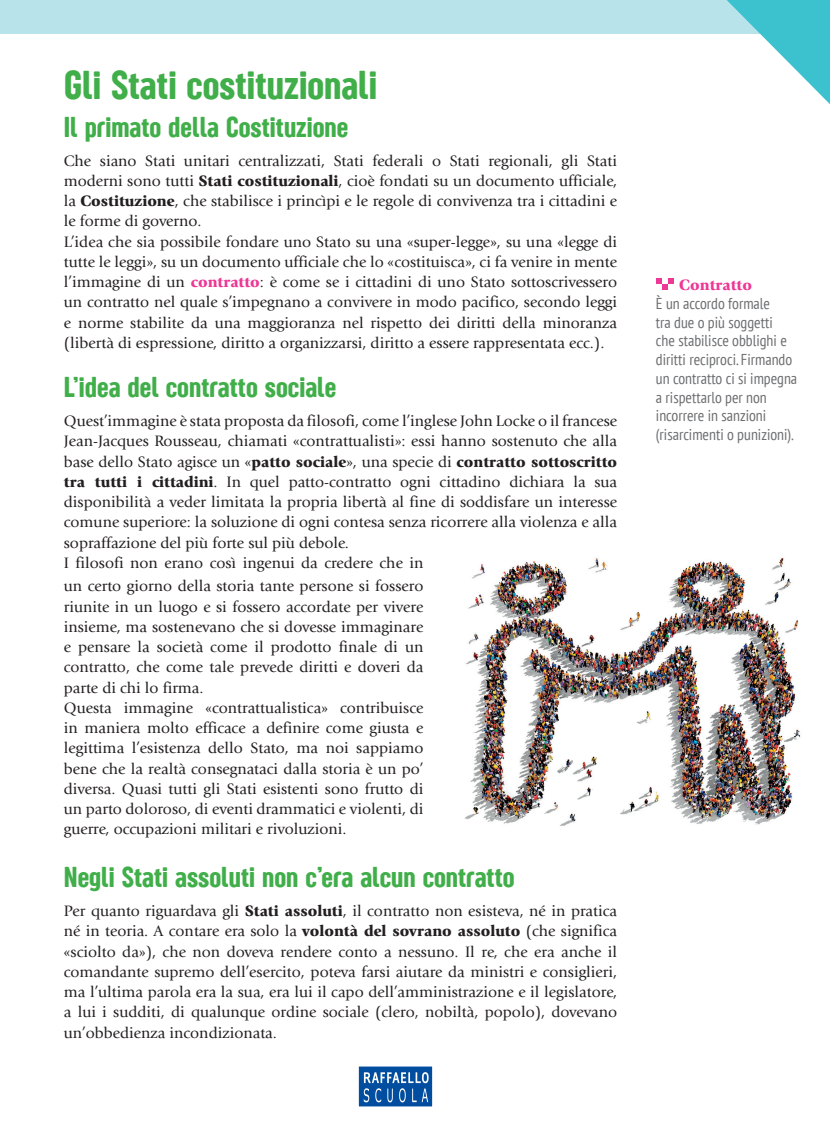
<style>
.page{position:relative;width:830px;height:1127px;background:#fff}
.page>*{position:absolute;margin:0;border:0;box-sizing:border-box;transform-origin:0 0}
.Testo{font:42px "Sugo Pro Classic Trial";color:#40ae49}
.Testo-2{font:30px "Sugo Pro Classic Trial";color:#40ae49}
.Sottotitolo_paragraf{font:30px "Sugo Pro Classic Trial";color:#40ae49}
.Testo-3{font:15.75px/20.2px "Giovanni";color:#231f20;text-align:justify}
.Testo_glossario{font:condensed 15.75px/18.8px "PT Sans";color:#6c6d70}
.Titolo_glossario{font:900 15.75px "Giovanni";color:#ed3896}
.s1{font-weight:900}
.s2{font-weight:900;color:#ed3896}
</style>
<div class="page">
<hr style="left:0;top:0;width:1px;height:34px;background:#b9e3ea">
<div style="left:1px;top:0;width:828px;height:34px;background:#b9e3ea"></div>
<svg style="left:656px;top:279px;width:17px;height:11px"></svg>
<img style="left:464px;top:558px;width:337px;height:268px">
<svg style="left:727px;top:0;width:103px;height:104px"></svg>
<img style="left:358px;top:1066px;width:75px;height:41px">
<p class="Testo" style="left:64px;top:61px;width:315px">Gli Stati costituzionali</p>
<p class="Testo-2" style="left:64px;top:110px;width:286px">Il primato della Costituzione</p>
<p class="Testo-3" style="left:64px;top:150px;width:554px;text-align:left">Che siano Stati unitari centralizzati, Stati federali o Stati regionali, gli Stati moderni sono tutti <span class="s1">Stati costituzionali</span>, cioè fondati su un documento ufficiale, la <span class="s1">Costituzione</span>, che stabilisce i princìpi e le regole di convivenza tra i cittadini e le forme di governo.<br>L’idea che sia possibile fondare uno Stato su una «super-legge», su una «legge di tutte le leggi», su un documento ufficiale che lo «costituisca», ci fa venire in mente l’immagine di un <span class="s2">contratto</span>: è come se i cittadini di uno Stato sottoscrivessero un contratto nel quale s’impegnano a convivere in modo pacifico, secondo leggi e norme stabilite da una maggioranza nel rispetto dei diritti della minoranza (libertà di espressione, diritto a organizzarsi, diritto a essere rappresentata ecc.).</p>
<p class="Testo-2" style="left:64px;top:370px;width:274px">L’idea del contratto sociale</p>
<p class="Testo-3" style="left:64px;top:411px;width:554px;text-align:left">Quest’immagine è stata proposta da filosofi, come l’inglese John Locke o il francese Jean-Jacques Rousseau, chiamati «contrattualisti»: essi hanno sostenuto che alla base dello Stato agisce un «<span class="s1">patto sociale</span>», una specie di <span class="s1">contratto sottoscritto tra tutti i cittadini</span>. In quel patto-contratto ogni cittadino dichiara la sua disponibilità a veder limitata la propria libertà al fine di soddisfare un interesse comune superiore: la soluzione di ogni contesa senza ricorrere alla violenza e alla sopraffazione del più forte sul più debole.<br>I filosofi non erano così ingenui da credere che in</p>
<p class="Testo-3" style="left:64px;top:576px;width:361px">un certo giorno della storia tante persone si fossero riunite in un luogo e si fossero accordate per vivere insieme, ma sostenevano che si dovesse immaginare e pensare la società come il prodotto finale di un contratto, che come tale prevede diritti e doveri da parte di chi lo firma.</p>
<p class="Testo-3" style="left:64px;top:698px;width:361px">Questa immagine «contrattualistica» contribuisce in maniera molto efficace a definire come giusta e legittima l’esistenza dello Stato, ma noi sappiamo bene che la realtà consegnataci dalla storia è un po’ diversa. Quasi tutti gli Stati esistenti sono frutto di un parto doloroso, di eventi drammatici e violenti, di guerre, occupazioni militari e rivoluzioni.</p>
<p class="Sottotitolo_paragraf" style="left:64px;top:860px;width:452px">Negli Stati assoluti non c’era alcun contratto</p>
<p class="Testo-3" style="left:64px;top:901px;width:554px">Per quanto riguardava gli <span class="s1">Stati assoluti</span>, il contratto non esisteva, né in pratica né in teoria. A contare era solo la <span class="s1">volontà del sovrano assoluto</span> (che significa «sciolto da»), che non doveva rendere conto a nessuno. Il re, che era anche il comandante supremo dell’esercito, poteva farsi aiutare da ministri e consiglieri, ma l’ultima parola era la sua, era lui il capo dell’amministrazione e il legislatore, a lui i sudditi, di qualunque ordine sociale (clero, nobiltà, popolo), dovevano un’obbedienza incondizionata.</p>
<p class="Titolo_glossario" style="left:679px;top:276px;width:74px">Contratto</p>
<p class="Testo_glossario" style="left:655px;top:294px;width:143px">È un accordo formale<br>tra due o più soggetti<br>che stabilisce obblighi e diritti reciproci. Firmando un contratto ci si impegna a rispettarlo per non incorrere in sanzioni (risarcimenti o punizioni).</p>
</div>
